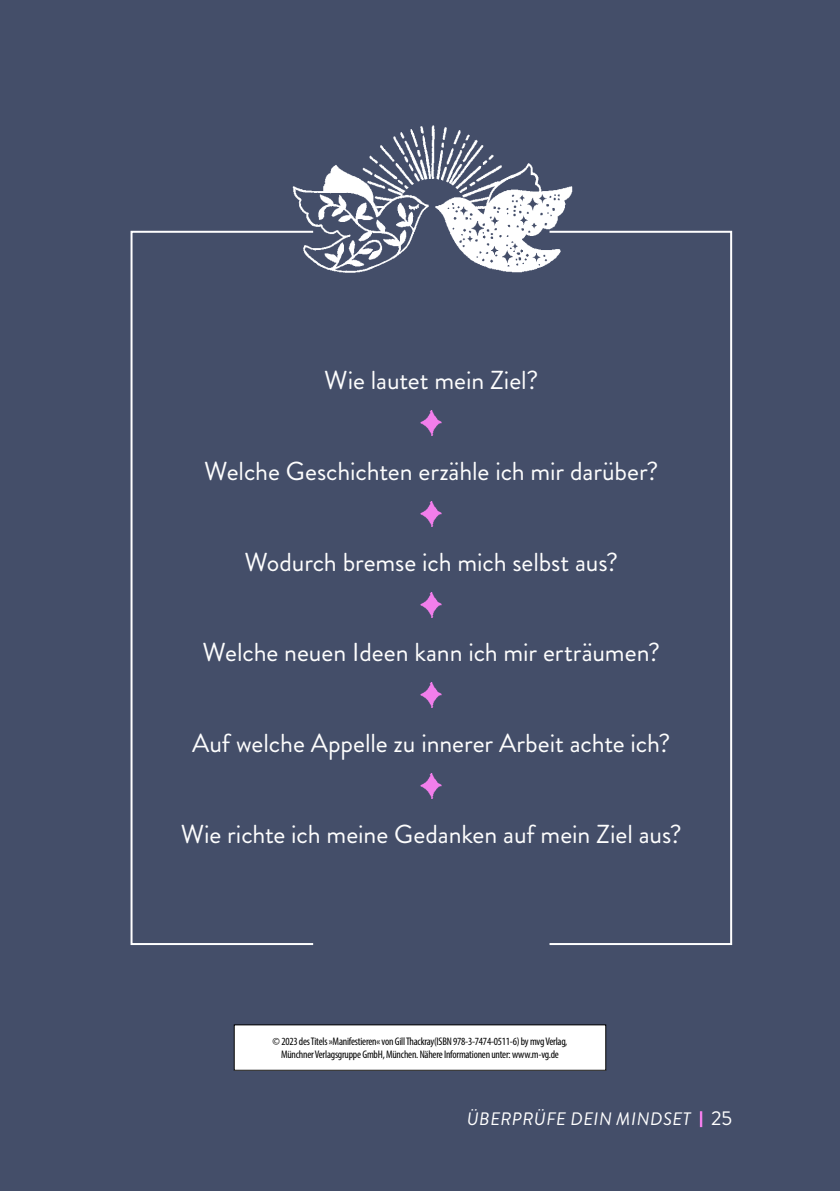
<style>
.page{position:relative;width:840px;height:1191px;background:#fff}
.page>*{position:absolute;margin:0;border:0;box-sizing:border-box;transform-origin:0 0}
.B_BodyList_White{font:26px "Brandon Grotesque";letter-spacing:-.005em;color:#fdfdfd}
.z_RunningHeader_Whit{font:italic 18px "Brandon Grotesque";letter-spacing:.03em;color:#fff}
.t1{font:condensed 11px/13.2px "Myriad Pro";letter-spacing:-.02em;color:#000;text-align:center}
.s1{font-style:normal;font-size:20px}
</style>
<div class="page">
<div style="left:0;top:0;width:839px;height:1191px;background:#444e69"></div>
<div style="left:130px;top:231px;width:184px;height:714px;border:2px solid #fff"></div>
<div style="left:548px;top:231px;width:183px;height:714px;border:2px solid #fff"></div>
<img style="left:289px;top:125px;width:288px;height:154px">
<svg style="left:699px;top:1111px;width:2px;height:16px"></svg>
<img style="left:420px;top:411px;width:22px;height:25px">
<img style="left:420px;top:501px;width:22px;height:25px">
<img style="left:420px;top:592px;width:22px;height:25px">
<img style="left:420px;top:683px;width:22px;height:25px">
<img style="left:420px;top:773px;width:22px;height:25px">
<div style="left:234px;top:1025px;width:371px;height:45px;background:#fff"></div>
<div style="left:233px;top:1024px;width:373px;height:46px;border:1px solid #000"></div>
<p class="B_BodyList_White" style="left:324px;top:362px;width:215px">Wie lautet mein Ziel?</p>
<p class="B_BodyList_White" style="left:204px;top:453px;width:455px">Welche Geschichten erzähle ich mir darüber?</p>
<p class="B_BodyList_White" style="left:244px;top:544px;width:375px">Wodurch bremse ich mich selbst aus?</p>
<p class="B_BodyList_White" style="left:202px;top:634px;width:458px">Welche neuen Ideen kann ich mir erträumen?</p>
<p class="B_BodyList_White" style="left:192px;top:725px;width:479px">Auf welche Appelle zu innerer Arbeit achte ich?</p>
<p class="B_BodyList_White" style="left:181px;top:816px;width:502px">Wie richte ich meine Gedanken auf mein Ziel aus?</p>
<p class="t1" style="left:272px;top:1034px;width:296px">© 2023 des Titels »Manifestieren« von Gill Thackray(ISBN 978-3-7474-0511-6) by mvg Verlag,<br>Münchner Verlagsgruppe GmbH, München. Nähere Informationen unter: www.m-vg.de</p>
<p class="z_RunningHeader_Whit" style="left:466px;top:1106px;width:267px">ÜBERPRÜFE DEIN MINDSET <span class="s1">25</span></p>
</div>
